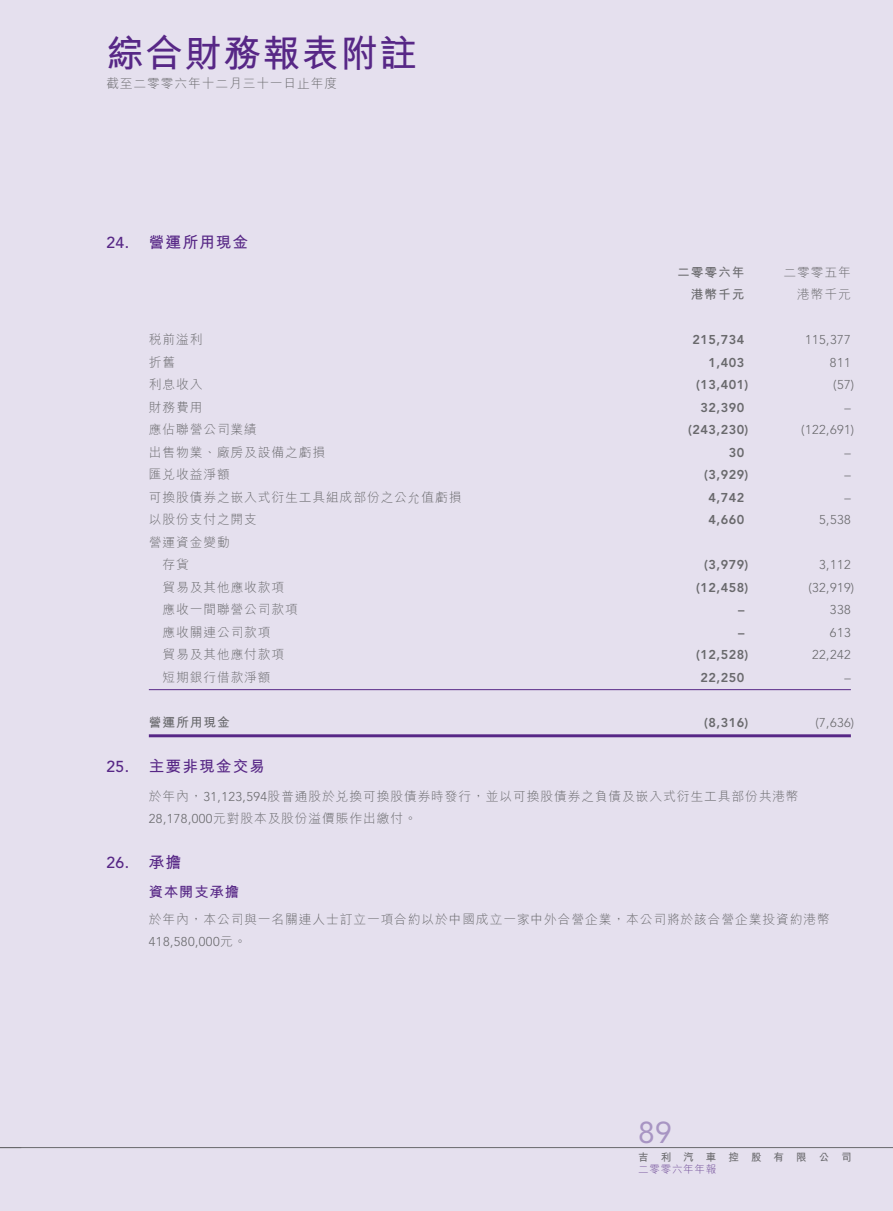
<style>
.page{position:relative;width:893px;height:1211px;background:#fff}
.page>*{position:absolute;margin:0;border:0;box-sizing:border-box;transform-origin:0 0}
.t1{font:700 37.5px "M Hei";letter-spacing:.04em;color:#572786}
.t2{font:30px "Avenir";color:#a895c3}
.t3{font:700 15.75px "M Hei";letter-spacing:.065em;color:#572786}
.t4{font:500 15.75px "Avenir";color:#572786}
.t5{font:700 14.25px "M Hei";letter-spacing:.065em;color:#572786}
.t6{font:300 12.75px/22.5px "M Hei";letter-spacing:.07em;color:#69696c}
.t7{font:800 12.75px "Avenir";letter-spacing:.04em;color:#69696c}
.t8{font:300 12.75px "Avenir";letter-spacing:.035em;color:#69696c}
.t9{font:700 12.75px "M Hei";letter-spacing:.07em;color:#69696c}
.t10{font:700 10.5px "M Hei";letter-spacing:1.15em;color:#69696c}
.t11{font:300 10.5px "M Hei";letter-spacing:.075em;color:#6f4b97}
.s1{font-family:"Avenir";font-weight:500}
.s2{font-family:"Avenir"}
.s3{font-family:"M Hei";font-weight:700}
.s4{font-family:"M Hei"}
</style>
<div class="page">
<div style="left:1px;top:0;width:891px;height:1210px;background:#e5e0ee"></div>
<hr style="left:1px;top:1147px;width:891px;height:1px;background:#69696c">
<hr style="left:149px;top:689px;width:701px;height:1px;background:#572786">
<hr style="left:149px;top:734px;width:701px;height:3px;background:#572786">
<h1 class="t1" style="left:106px;top:39px;width:312px">綜合財務報表附註</h1>
<p class="t6" style="left:106px;top:74px;width:232px">截至二零零六年十二月三十一日止年度</p>
<p class="t3" style="left:106px;top:236px;width:143px"><span class="s1">24.</span> 營運所用現金</p>
<p class="t9" style="left:677px;top:267px;width:69px">二零零六年</p>
<p class="t6" style="left:783px;top:262px;width:69px">二零零五年</p>
<p class="t9" style="left:690px;top:289px;width:55px">港幣千元</p>
<p class="t6" style="left:797px;top:285px;width:55px">港幣千元</p>
<p class="t6" style="left:149px;top:330px;width:55px">稅前溢利</p>
<p class="t7" style="left:692px;top:334px;width:53px">215,734</p>
<p class="t8" style="left:805px;top:334px;width:47px">115,377</p>
<p class="t6" style="left:149px;top:352px;width:28px">折舊</p>
<p class="t7" style="left:708px;top:357px;width:37px">1,403</p>
<p class="t8" style="left:830px;top:357px;width:22px">811</p>
<p class="t6" style="left:149px;top:375px;width:55px">利息收入</p>
<p class="t7" style="left:696px;top:379px;width:54px">(13,401)</p>
<p class="t8" style="left:833px;top:379px;width:22px">(57)</p>
<p class="t6" style="left:149px;top:397px;width:55px">財務費用</p>
<p class="t7" style="left:700px;top:402px;width:45px">32,390</p>
<p class="t8" style="left:844px;top:402px;width:8px">–</p>
<p class="t6" style="left:149px;top:420px;width:110px">應佔聯營公司業績</p>
<p class="t7" style="left:688px;top:424px;width:62px">(243,230)</p>
<p class="t8" style="left:801px;top:424px;width:54px">(122,691)</p>
<p class="t6" style="left:149px;top:442px;width:178px">出售物業、廠房及設備之虧損</p>
<p class="t7" style="left:728px;top:447px;width:17px">30</p>
<p class="t8" style="left:844px;top:447px;width:8px">–</p>
<p class="t6" style="left:149px;top:465px;width:82px">匯兌收益淨額</p>
<p class="t7" style="left:704px;top:469px;width:46px">(3,929)</p>
<p class="t8" style="left:844px;top:469px;width:8px">–</p>
<p class="t6" style="left:149px;top:487px;width:314px">可換股債券之嵌入式衍生工具組成部份之公允值虧損</p>
<p class="t7" style="left:708px;top:492px;width:37px">4,742</p>
<p class="t8" style="left:844px;top:492px;width:8px">–</p>
<p class="t6" style="left:149px;top:510px;width:110px">以股份支付之開支</p>
<p class="t7" style="left:708px;top:514px;width:37px">4,660</p>
<p class="t8" style="left:819px;top:514px;width:33px">5,538</p>
<p class="t6" style="left:149px;top:532px;width:82px">營運資金變動　存貨</p>
<p class="t7" style="left:704px;top:559px;width:46px">(3,979)</p>
<p class="t8" style="left:819px;top:559px;width:33px">3,112</p>
<p class="t6" style="left:149px;top:577px;width:137px">　貿易及其他應收款項</p>
<p class="t7" style="left:696px;top:582px;width:54px">(12,458)</p>
<p class="t8" style="left:808px;top:582px;width:47px">(32,919)</p>
<p class="t6" style="left:149px;top:600px;width:151px">　應收一間聯營公司款項</p>
<p class="t7" style="left:738px;top:604px;width:8px">–</p>
<p class="t8" style="left:830px;top:604px;width:22px">338</p>
<p class="t6" style="left:149px;top:622px;width:123px">　應收關連公司款項</p>
<p class="t7" style="left:738px;top:627px;width:8px">–</p>
<p class="t8" style="left:830px;top:627px;width:22px">613</p>
<p class="t6" style="left:149px;top:645px;width:137px">　貿易及其他應付款項</p>
<p class="t7" style="left:696px;top:649px;width:54px">(12,528)</p>
<p class="t8" style="left:812px;top:649px;width:40px">22,242</p>
<p class="t6" style="left:149px;top:667px;width:123px">　短期銀行借款淨額</p>
<p class="t7" style="left:700px;top:672px;width:45px">22,250</p>
<p class="t8" style="left:844px;top:672px;width:8px">–</p>
<p class="t9" style="left:149px;top:717px;width:82px">營運所用現金</p>
<p class="t7" style="left:704px;top:717px;width:46px">(8,316)</p>
<p class="t8" style="left:815px;top:717px;width:40px">(7,636)</p>
<p class="t3" style="left:106px;top:760px;width:160px"><span class="s1">25.</span> 主要非現金交易</p>
<p class="t6" style="left:149px;top:786px;width:651px">於年內，<span class="s2">31,123,594</span>股普通股於兌換可換股債券時發行，並以可換股債券之負債及嵌入式衍生工具部份共港幣<br><span class="s2">28,178,000</span>元對股本及股份溢價賬作出繳付。</p>
<p class="t4" style="left:106px;top:856px;width:76px">26. <span class="s3">承擔</span></p>
<p class="t5" style="left:149px;top:886px;width:92px">資本開支承擔</p>
<p class="t6" style="left:149px;top:909px;width:682px">於年內，本公司與一名關連人士訂立一項合約以於中國成立一家中外合營企業，本公司將於該合營企業投資約港幣</p>
<p class="t8" style="left:149px;top:936px;width:99px">418,580,000<span class="s4">元。</span></p>
<h2 class="t2" style="left:638px;top:1119px;width:35px">89</h2>
<p class="t10" style="left:638px;top:1152px;width:215px">吉利汽車控股有限公司</p>
<p class="t11" style="left:638px;top:1164px;width:80px">二零零六年年報</p>
</div>
